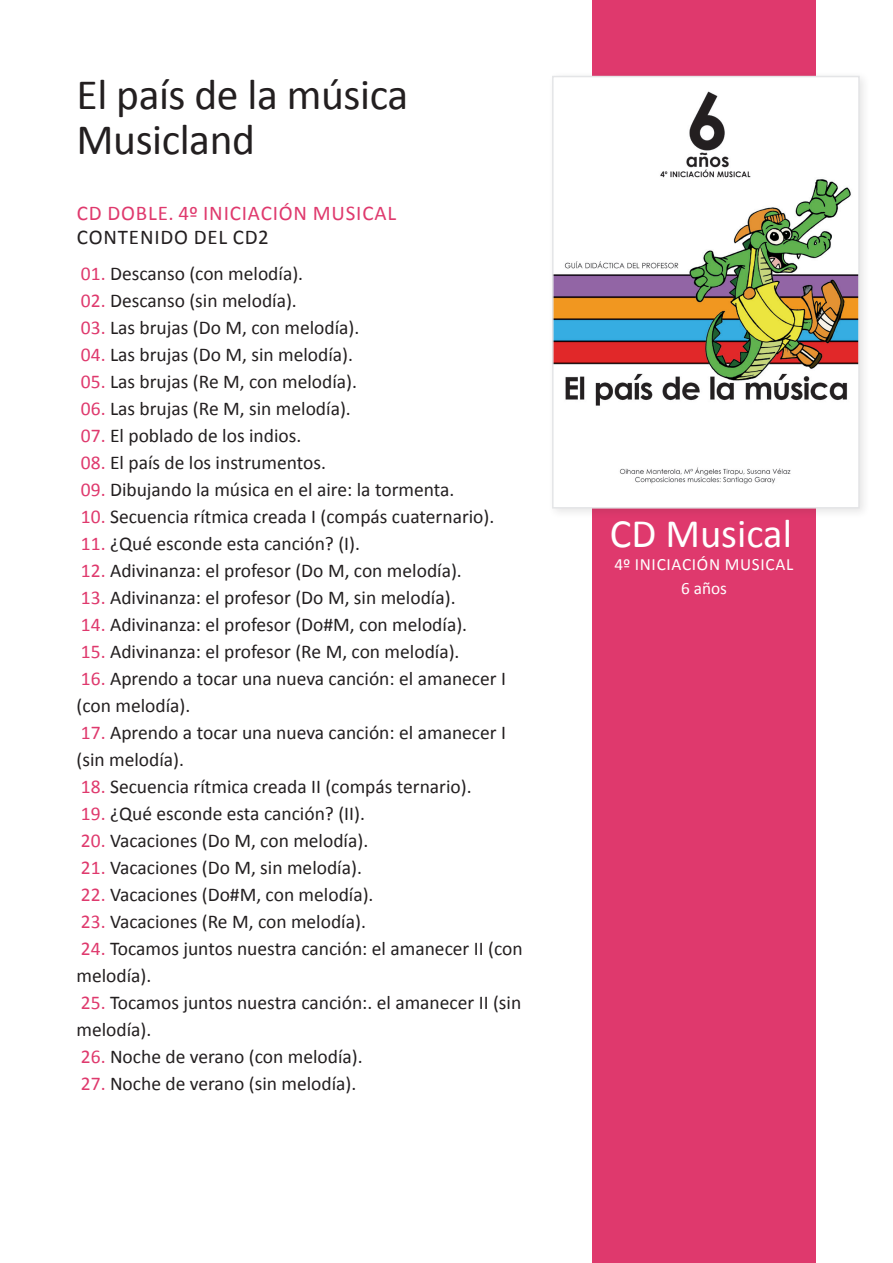
<style>
.page{position:relative;width:893px;height:1263px;background:#fff}
.page>*{position:absolute;margin:0;border:0;box-sizing:border-box;transform-origin:0 0}
.t1{font:43.5px "Calibri";letter-spacing:-.01em;color:#231f20}
.t2{font:40.5px "Calibri";color:#fff}
.t3{font:21px "Calibri";letter-spacing:.04em;color:#df396d}
.t4{font:21px "Calibri";letter-spacing:.04em;color:#231f20}
.t5{font:19.5px/27px "Calibri";color:#231f20}
.t6{font:17.25px "Calibri";letter-spacing:.04em;color:#fff}
.s1{color:#df396d}
</style>
<div class="page">
<div style="left:592px;top:0;width:224px;height:1263px;background:#df396d"></div>
<div style="left:547px;top:71px;width:324px;height:449px;background:#231f20;opacity:.11"></div>
<img style="left:555px;top:79px;width:302px;height:427px">
<div style="left:552px;top:76px;width:308px;height:433px;border:2px solid #e4e5e7"></div>
<p class="t1" style="left:77px;top:67px;width:333px">El país de la música</p>
<p class="t1" style="left:77px;top:112px;width:180px">Musicland</p>
<p class="t3" style="left:77px;top:200px;width:321px">CD DOBLE. 4º INICIACIÓN MUSICAL</p>
<p class="t4" style="left:77px;top:224px;width:193px">CONTENIDO DEL CD2</p>
<p class="t5" style="left:81px;top:260px;width:224px"><span class="s1">01.</span> Descanso (con melodía).</p>
<p class="t5" style="left:81px;top:287px;width:217px"><span class="s1">02.</span> Descanso (sin melodía).</p>
<p class="t5" style="left:81px;top:314px;width:280px"><span class="s1">03.</span> Las brujas (Do M, con melodía).</p>
<p class="t5" style="left:81px;top:341px;width:274px"><span class="s1">04.</span> Las brujas (Do M, sin melodía).</p>
<p class="t5" style="left:81px;top:368px;width:278px"><span class="s1">05.</span> Las brujas (Re M, con melodía).</p>
<p class="t5" style="left:81px;top:395px;width:271px"><span class="s1">06.</span> Las brujas (Re M, sin melodía).</p>
<p class="t5" style="left:81px;top:422px;width:222px"><span class="s1">07.</span> El poblado de los indios.</p>
<p class="t5" style="left:81px;top:449px;width:246px"><span class="s1">08.</span> El país de los instrumentos.</p>
<p class="t5" style="left:81px;top:476px;width:375px"><span class="s1">09.</span> Dibujando la música en el aire: la tormenta.</p>
<p class="t5" style="left:81px;top:503px;width:415px"><span class="s1">10.</span> Secuencia rítmica creada I (compás cuaternario).</p>
<p class="t5" style="left:81px;top:530px;width:281px"><span class="s1">11.</span> ¿Qué esconde esta canción? (I).</p>
<p class="t5" style="left:81px;top:557px;width:382px"><span class="s1">12.</span> Adivinanza: el profesor (Do M, con melodía).</p>
<p class="t5" style="left:81px;top:584px;width:376px"><span class="s1">13.</span> Adivinanza: el profesor (Do M, sin melodía).</p>
<p class="t5" style="left:81px;top:611px;width:388px"><span class="s1">14.</span> Adivinanza: el profesor (Do#M, con melodía).</p>
<p class="t5" style="left:81px;top:638px;width:380px"><span class="s1">15.</span> Adivinanza: el profesor (Re M, con melodía).</p>
<p class="t5" style="left:77px;top:665px;width:431px"><span class="s1">16.</span> Aprendo a tocar una nueva canción: el amanecer I (con melodía).</p>
<p class="t5" style="left:77px;top:719px;width:431px"><span class="s1">17.</span> Aprendo a tocar una nueva canción: el amanecer I (sin melodía).</p>
<p class="t5" style="left:81px;top:773px;width:392px"><span class="s1">18.</span> Secuencia rítmica creada II (compás ternario).</p>
<p class="t5" style="left:81px;top:800px;width:285px"><span class="s1">19.</span> ¿Qué esconde esta canción? (II).</p>
<p class="t5" style="left:81px;top:827px;width:289px"><span class="s1">20.</span> Vacaciones (Do M, con melodía).</p>
<p class="t5" style="left:81px;top:854px;width:282px"><span class="s1">21.</span> Vacaciones (Do M, sin melodía).</p>
<p class="t5" style="left:81px;top:881px;width:294px"><span class="s1">22.</span> Vacaciones (Do#M, con melodía).</p>
<p class="t5" style="left:81px;top:908px;width:286px"><span class="s1">23.</span> Vacaciones (Re M, con melodía).</p>
<p class="t5" style="left:77px;top:935px;width:448px"><span class="s1">24.</span> Tocamos juntos nuestra canción: el amanecer II (con melodía).</p>
<p class="t5" style="left:77px;top:989px;width:446px"><span class="s1">25.</span> Tocamos juntos nuestra canción:. el amanecer II (sin melodía).</p>
<p class="t5" style="left:81px;top:1043px;width:283px"><span class="s1">26.</span> Noche de verano (con melodía).</p>
<p class="t5" style="left:81px;top:1070px;width:277px"><span class="s1">27.</span> Noche de verano (sin melodía).</p>
<p class="t2" style="left:610px;top:508px;width:184px">CD Musical</p>
<p class="t6" style="left:614px;top:553px;width:180px">4º INICIACIÓN MUSICAL</p>
<p class="t6" style="left:681px;top:577px;width:47px">6 años</p>
</div>
